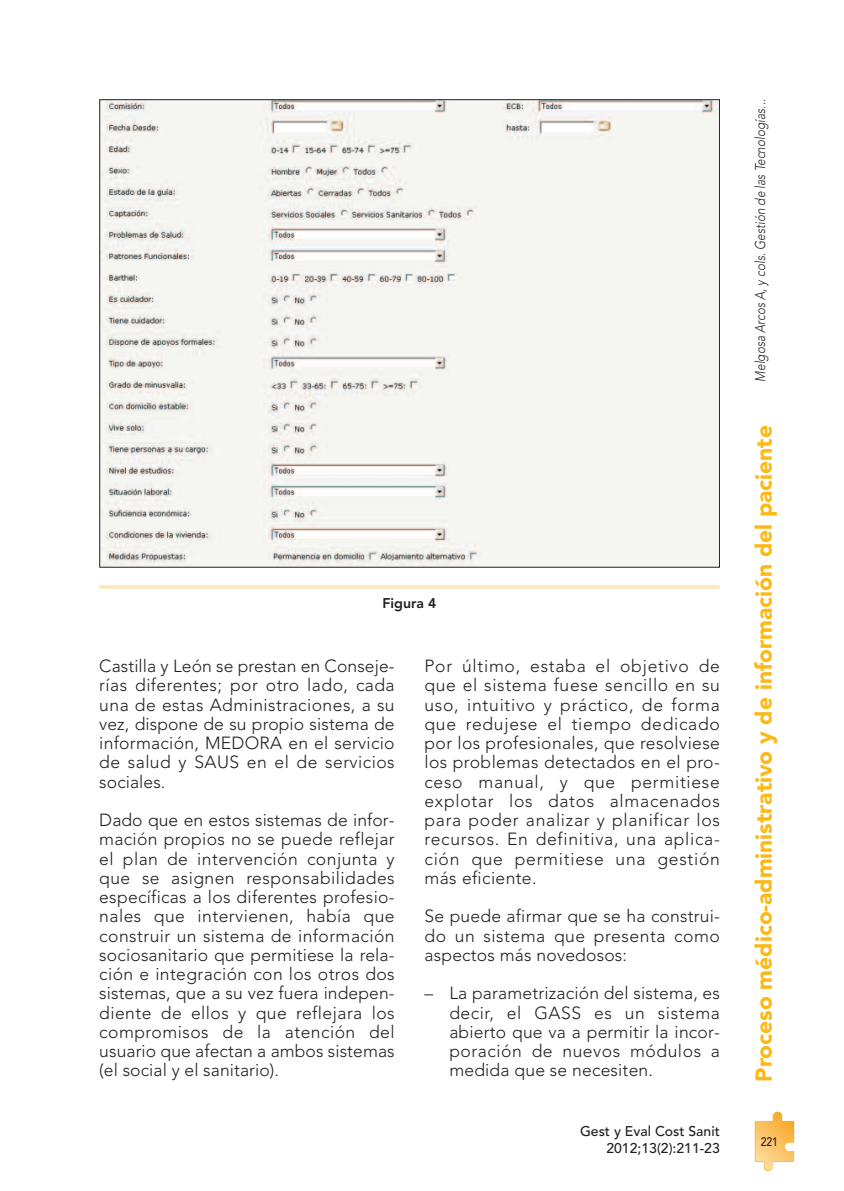
<style>
.page{position:relative;width:844px;height:1191px;background:#fff}
.page>*{position:absolute;margin:0;border:0;box-sizing:border-box;transform-origin:0 0}
.t1{font:900 22.75px "Avenir";color:#fcb814}
.t2{font:300 17.5px/19.2px "Avenir";letter-spacing:.015em;color:#231f20;text-align:justify}
.t3{font:italic 300 14px "Avenir";color:#231f20;scale:.85 1}
.t4{font:500 14px/17.5px "Avenir";color:#231f20;text-align:right}
.t5{font:800 14px "Avenir";color:#231f20}
.t6{font:500 12.25px "Avenir";color:#231f20;scale:.85 1}
</style>
<div class="page">
<svg style="left:754px;top:1111px;width:40px;height:60px"></svg>
<img style="left:101px;top:101px;width:616px;height:464px">
<hr style="left:99px;top:585px;width:620px;height:4px;background:#feeac4">
<p class="t5" style="left:382px;top:597px;width:55px">Figura 4</p>
<p class="t2" style="left:99px;top:658px;width:297px">Castilla y León se prestan en Conseje&shy;rías diferentes; por otro lado, cada una de estas Administraciones, a su vez, dispone de su propio sistema de información, MEDORA en el servicio de salud y SAUS en el de servicios sociales.</p>
<p class="t2" style="left:99px;top:812px;width:297px">Dado que en estos sistemas de infor&shy;mación propios no se puede reflejar el plan de intervención conjunta y que se asignen responsabilidades específicas a los diferentes profesio&shy;nales que intervienen, había que construir un sistema de información sociosanitario que permitiese la rela&shy;ción e integración con los otros dos sistemas, que a su vez fuera indepen&shy;diente de ellos y que reflejara los compromisos de la atención del usuario que afectan a ambos sistemas (el social y el sanitario).</p>
<p class="t2" style="left:424px;top:658px;width:297px">Por último, estaba el objetivo de que el sistema fuese sencillo en su uso, intuitivo y práctico, de forma que redujese el tiempo dedicado por los profesionales, que resolviese los problemas detectados en el pro&shy;ceso manual, y que permitiese explotar los datos almacenados para poder analizar y planificar los recursos. En definitiva, una aplica&shy;ción que permitiese una gestión más eficiente.</p>
<p class="t2" style="left:424px;top:908px;width:297px">Se puede afirmar que se ha construi&shy;do un sistema que presenta como aspectos más novedosos:</p>
<p class="t2" style="left:449px;top:985px;width:272px;text-indent:-25px">– La parametrización del sistema, es decir, el GASS es un sistema abierto que va a permitir la incor&shy;poración de nuevos módulos a medida que se necesiten.</p>
<p class="t3" style="left:754px;top:381px;width:333px;rotate:-90deg">Melgosa Arcos A, y cols. Gestión de las Tecnologías...</p>
<h1 class="t1" style="left:754px;top:1081px;width:658px;rotate:-90deg">Proceso médico-administrativo y de información del paciente</h1>
<p class="t4" style="left:580px;top:1123px;width:141px">Gest y Eval Cost Sanit<br>2012;13(2):211-23</p>
<p class="t6" style="left:760px;top:1136px;width:22px">221</p>
</div>
